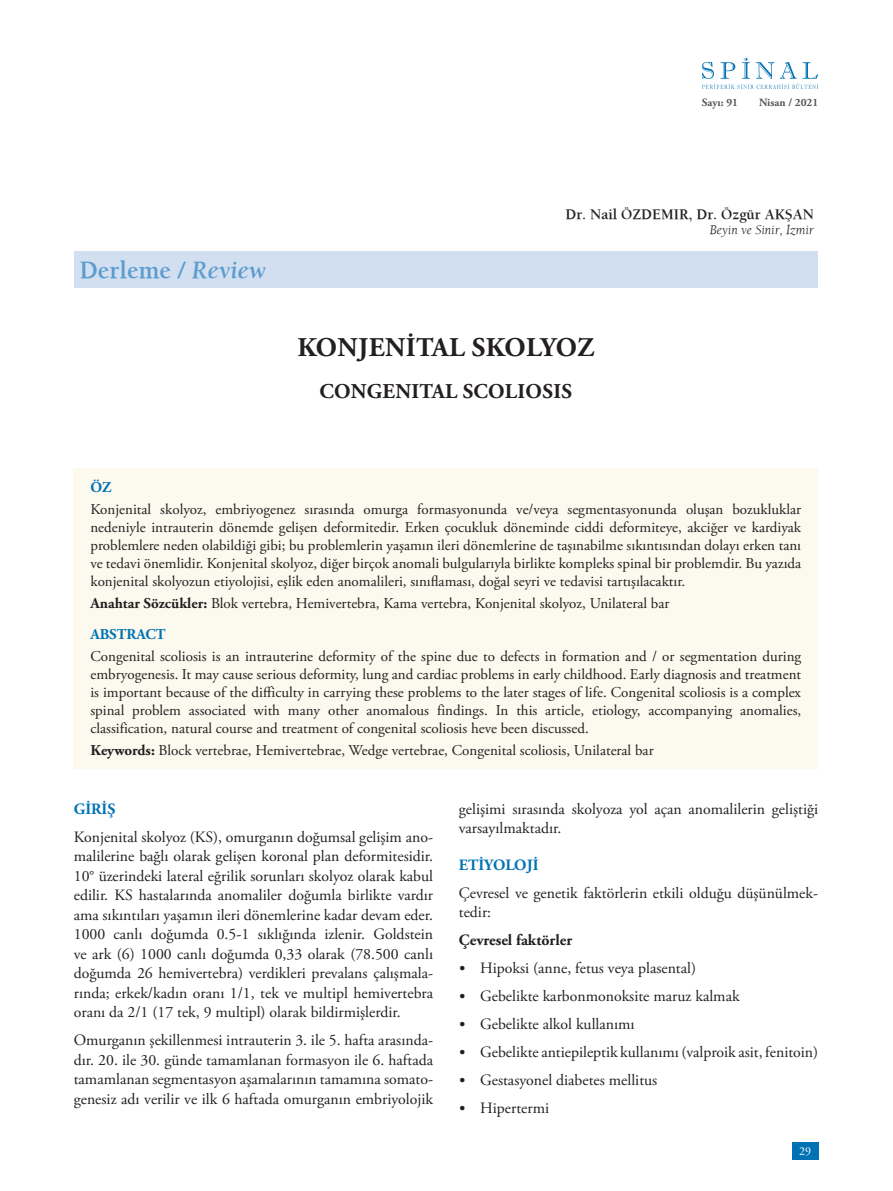
<style>
.page{position:relative;width:893px;height:1191px;background:#fff}
.page>*{position:absolute;margin:0;border:0;box-sizing:border-box;transform-origin:0 0}
.t1{font:700 27px "Adobe Garamond Pro";letter-spacing:.015em;color:#231f20}
.t2{font:700 25.5px "Berkeley";color:#5b9bce}
.t3{font:700 21px "Adobe Garamond Pro";letter-spacing:.015em;color:#231f20}
.t4{font:15.75px/19.5px "Adobe Garamond Pro";color:#231f20;text-align:justify}
.t5{font:700 15.75px "Adobe Garamond Pro";color:#231f20}
.t6{font:700 15.75px "Adobe Garamond Pro";color:#0072b4}
.t7{font:15px/18px "Adobe Garamond Pro";color:#231f20;text-align:justify}
.t8{font:700 15px "Berkeley";color:#231f20}
.t9{font:700 15px "Adobe Garamond Pro";color:#0072b4}
.t10{font:italic 13.5px "Berkeley";color:#231f20}
.t11{font:12px "Adobe Garamond Pro";color:#fff}
.t12{font:700 11.25px "Adobe Garamond Pro";color:#57585a}
.s1{font-style:italic}
.s2{font-weight:700}
.s3{font-weight:700;color:#0072b4}
.s4{font-family:"PT Serif"}
</style>
<div class="page">
<div style="left:792px;top:1141px;width:26px;height:18px;background:#0072b4"></div>
<svg style="left:702px;top:58px;width:116px;height:31px"></svg>
<div style="left:74px;top:251px;width:744px;height:37px;background:#d1dff0"></div>
<div style="left:73px;top:468px;width:745px;height:300px;background:#fcf9ef"></div>
<p class="t12" style="left:702px;top:96px;width:38px">Sayı: 91</p>
<p class="t12" style="left:759px;top:96px;width:61px">Nisan / 2021</p>
<h2 class="t2" style="left:79px;top:255px;width:188px">Derleme / <span class="s1">Review</span></h2>
<p class="t8" style="left:566px;top:205px;width:250px">Dr. Nail ÖZDEMIR, Dr. Özgür AKŞAN</p>
<p class="t10" style="left:710px;top:221px;width:106px">Beyin ve Sinir, İzmir</p>
<h1 class="t1" style="left:297px;top:331px;width:298px">KONJENİTAL SKOLYOZ</h1>
<h3 class="t3" style="left:320px;top:379px;width:254px">CONGENITAL SCOLIOSIS</h3>
<p class="t9" style="left:90px;top:478px;width:23px">ÖZ</p>
<p class="t7" style="left:90px;top:500px;width:712px">Konjenital skolyoz, embriyogenez sırasında omurga formasyonunda ve/veya segmentasyonunda oluşan bozukluklar nedeniyle intrauterin dönemde gelişen deformitedir. Erken çocukluk döneminde ciddi deformiteye, akciğer ve kardiyak problemlere neden olabildiği gibi; bu problemlerin yaşamın ileri dönemlerine de taşınabilme sıkıntısından dolayı erken tanı ve tedavi önemlidir. Konjenital skolyoz, diğer birçok anomali bulgularıyla birlikte kompleks spinal bir problemdir. Bu yazıda konjenital skolyozun etiyolojisi, eşlik eden anomalileri, sınıflaması, doğal seyri ve tedavisi tartışılacaktır.</p>
<p class="t7" style="left:90px;top:588px;width:581px;line-height:30.8px"><span class="s2">Anahtar Sözcükler:</span> Blok vertebra, Hemivertebra, Kama vertebra, Konjenital skolyoz, Unilateral bar<br><span class="s3">ABSTRACT</span></p>
<p class="t7" style="left:90px;top:648px;width:712px">Congenital scoliosis is an intrauterine deformity of the spine due to defects in formation and / or segmentation during embryogenesis. It may cause serious deformity, lung and cardiac problems in early childhood. Early diagnosis and treatment is important because of the difficulty in carrying these problems to the later stages of life. Congenital scoliosis is a complex spinal problem associated with many other anomalous findings. In this article, etiology, accompanying anomalies, classification, natural course and treatment of congenital scoliosis heve been discussed.</p>
<p class="t7" style="left:90px;top:742px;width:565px"><span class="s2">Keywords:</span> Block vertebrae, Hemivertebrae, Wedge vertebrae, Congenital scoliosis, Unilateral bar</p>
<p class="t6" style="left:74px;top:799px;width:43px">GİRİŞ</p>
<p class="t4" style="left:74px;top:827px;width:361px">Konjenital skolyoz (KS), omurganın doğumsal gelişim ano&shy;malilerine bağlı olarak gelişen koronal plan deformitesidir.<br>10° üzerindeki lateral eğrilik sorunları skolyoz olarak kabul edilir. KS hastalarında anomaliler doğumla birlikte vardır ama sıkıntıları yaşamın ileri dönemlerine kadar devam eder.<br>1000 canlı doğumda 0.5-1 sıklığında izlenir. Goldstein ve ark (6) 1000 canlı doğumda 0,33 olarak (78.500 canlı doğumda 26 hemivertebra) verdikleri prevalans çalışmala&shy;rında; erkek/kadın oranı 1/1, tek ve multipl hemivertebra oranı da 2/1 (17 tek, 9 multipl) olarak bildirmişlerdir.</p>
<p class="t4" style="left:74px;top:1031px;width:361px">Omurganın şekillenmesi intrauterin 3. ile 5. hafta arasında&shy;dır. 20. ile 30. günde tamamlanan formasyon ile 6. haftada tamamlanan segmentasyon aşamalarının tamamına somato&shy;genesiz adı verilir ve ilk 6 haftada omurganın embriyolojik</p>
<p class="t4" style="left:459px;top:799px;width:361px">gelişimi sırasında skolyoza yol açan anomalilerin geliştiği varsayılmaktadır.</p>
<p class="t6" style="left:459px;top:855px;width:80px">ETİYOLOJİ</p>
<p class="t4" style="left:459px;top:883px;width:361px">Çevresel ve genetik faktörlerin etkili olduğu düşünülmek&shy;tedir:</p>
<p class="t5" style="left:459px;top:931px;width:115px">Çevresel faktörler</p>
<p class="t4" style="left:459px;top:959px;width:239px"><span class="s4">•</span> Hipoksi (anne, fetus veya plasental)</p>
<p class="t4" style="left:459px;top:987px;width:282px"><span class="s4">•</span> Gebelikte karbonmonoksite maruz kalmak</p>
<p class="t4" style="left:459px;top:1015px;width:177px"><span class="s4">•</span> Gebelikte alkol kullanımı</p>
<p class="t4" style="left:459px;top:1043px;width:361px"><span class="s4">•</span> Gebelikte antiepileptik kullanımı (valproik asit, fenitoin)</p>
<p class="t4" style="left:459px;top:1071px;width:200px"><span class="s4">•</span> Gestasyonel diabetes mellitus</p>
<p class="t4" style="left:459px;top:1099px;width:92px"><span class="s4">•</span> Hipertermi</p>
<p class="t11" style="left:799px;top:1143px;width:13px">29</p>
</div>
